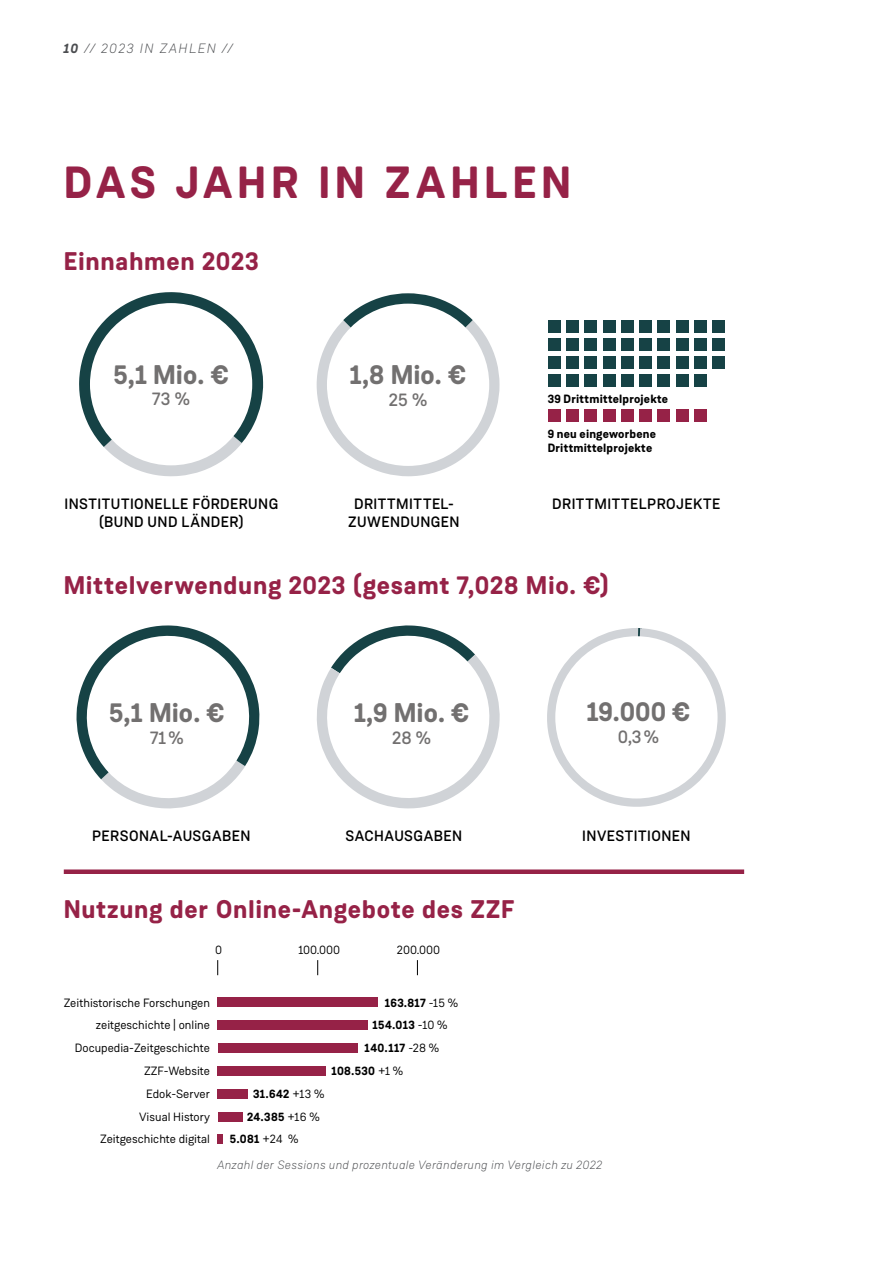
<style>
.page{position:relative;width:893px;height:1263px;background:#fff}
.page>*{position:absolute;margin:0;border:0;box-sizing:border-box;transform-origin:0 0}
.t1{font:700 45px "Weissenhof Grotesk";letter-spacing:.105em;color:#962247}
.t2{font:700 27px "Weissenhof Grotesk";color:#727070}
.t3{font:700 25.5px "Weissenhof Grotesk";letter-spacing:.025em;color:#962247}
.t4{font:500 18px "Weissenhof Grotesk";color:#727070}
.t5{font:500 15px/18px "Weissenhof Grotesk";letter-spacing:.03em;color:#000;text-align:center}
.t6{font:italic 300 13.5px "Weissenhof Grotesk";letter-spacing:.095em;color:#4b4d50}
.t7{font:12px/22.6px "Weissenhof Grotesk";color:#000;text-align:right}
.t8{font:700 12px/22.6px "Weissenhof Grotesk";letter-spacing:.02em;color:#000}
.t9{font:italic 300 12px "Weissenhof Grotesk";letter-spacing:.03em;color:#4b4d50}
.s1{font-weight:700}
.s2{font-weight:400}
</style>
<div class="page">
<div style="left:64px;top:869px;width:680px;height:5px;background:#962247"></div>
<div style="left:218px;top:997px;width:160px;height:9px;background:#962247"></div>
<div style="left:218px;top:1112px;width:24px;height:9px;background:#962247"></div>
<div style="left:218px;top:1134px;width:5px;height:10px;background:#962247"></div>
<div style="left:218px;top:1020px;width:150px;height:10px;background:#962247"></div>
<div style="left:218px;top:1089px;width:30px;height:10px;background:#962247"></div>
<div style="left:218px;top:1043px;width:140px;height:9px;background:#962247"></div>
<div style="left:218px;top:1066px;width:108px;height:10px;background:#962247"></div>
<svg style="left:217px;top:960px;width:1px;height:15px"></svg>
<svg style="left:417px;top:960px;width:1px;height:15px"></svg>
<svg style="left:317px;top:960px;width:1px;height:15px"></svg>
<svg style="left:317px;top:293px;width:182px;height:183px"></svg>
<svg style="left:79px;top:292px;width:184px;height:185px"></svg>
<svg style="left:547px;top:628px;width:179px;height:179px"></svg>
<div style="left:90px;top:303px;width:162px;height:162px;background:#fff;border-radius:50%"></div>
<div style="left:327px;top:304px;width:162px;height:162px;background:#fff;border-radius:50%"></div>
<svg style="left:76px;top:625px;width:184px;height:184px"></svg>
<svg style="left:317px;top:625px;width:183px;height:184px"></svg>
<div style="left:555px;top:636px;width:163px;height:162px;background:#fff;border-radius:50%"></div>
<div style="left:548px;top:409px;width:13px;height:13px;background:#962247"></div>
<div style="left:566px;top:409px;width:13px;height:13px;background:#962247"></div>
<div style="left:584px;top:409px;width:13px;height:13px;background:#962247"></div>
<div style="left:603px;top:409px;width:12px;height:13px;background:#962247"></div>
<div style="left:548px;top:374px;width:13px;height:13px;background:#164245"></div>
<div style="left:566px;top:374px;width:13px;height:13px;background:#164245"></div>
<div style="left:584px;top:374px;width:13px;height:13px;background:#164245"></div>
<div style="left:603px;top:374px;width:12px;height:13px;background:#164245"></div>
<div style="left:621px;top:374px;width:13px;height:13px;background:#164245"></div>
<div style="left:639px;top:374px;width:13px;height:13px;background:#164245"></div>
<div style="left:657px;top:374px;width:13px;height:13px;background:#164245"></div>
<div style="left:676px;top:374px;width:12px;height:13px;background:#164245"></div>
<div style="left:694px;top:374px;width:13px;height:13px;background:#164245"></div>
<div style="left:621px;top:409px;width:13px;height:13px;background:#962247"></div>
<div style="left:639px;top:409px;width:13px;height:13px;background:#962247"></div>
<div style="left:657px;top:409px;width:13px;height:13px;background:#962247"></div>
<div style="left:676px;top:409px;width:12px;height:13px;background:#962247"></div>
<div style="left:694px;top:409px;width:13px;height:13px;background:#962247"></div>
<div style="left:548px;top:338px;width:13px;height:13px;background:#164245"></div>
<div style="left:566px;top:338px;width:13px;height:13px;background:#164245"></div>
<div style="left:584px;top:338px;width:13px;height:13px;background:#164245"></div>
<div style="left:603px;top:338px;width:12px;height:13px;background:#164245"></div>
<div style="left:621px;top:338px;width:13px;height:13px;background:#164245"></div>
<div style="left:639px;top:338px;width:13px;height:13px;background:#164245"></div>
<div style="left:657px;top:338px;width:13px;height:13px;background:#164245"></div>
<div style="left:676px;top:338px;width:12px;height:13px;background:#164245"></div>
<div style="left:694px;top:338px;width:13px;height:13px;background:#164245"></div>
<div style="left:712px;top:338px;width:13px;height:13px;background:#164245"></div>
<div style="left:548px;top:320px;width:13px;height:13px;background:#164245"></div>
<div style="left:566px;top:320px;width:13px;height:13px;background:#164245"></div>
<div style="left:584px;top:320px;width:13px;height:13px;background:#164245"></div>
<div style="left:603px;top:320px;width:12px;height:13px;background:#164245"></div>
<div style="left:621px;top:320px;width:13px;height:13px;background:#164245"></div>
<div style="left:639px;top:320px;width:13px;height:13px;background:#164245"></div>
<div style="left:657px;top:320px;width:13px;height:13px;background:#164245"></div>
<div style="left:676px;top:320px;width:12px;height:13px;background:#164245"></div>
<div style="left:694px;top:320px;width:13px;height:13px;background:#164245"></div>
<div style="left:712px;top:320px;width:13px;height:13px;background:#164245"></div>
<div style="left:548px;top:356px;width:13px;height:13px;background:#164245"></div>
<div style="left:566px;top:356px;width:13px;height:13px;background:#164245"></div>
<div style="left:584px;top:356px;width:13px;height:13px;background:#164245"></div>
<div style="left:603px;top:356px;width:12px;height:13px;background:#164245"></div>
<div style="left:621px;top:356px;width:13px;height:13px;background:#164245"></div>
<div style="left:639px;top:356px;width:13px;height:13px;background:#164245"></div>
<div style="left:657px;top:356px;width:13px;height:13px;background:#164245"></div>
<div style="left:676px;top:356px;width:12px;height:13px;background:#164245"></div>
<div style="left:694px;top:356px;width:13px;height:13px;background:#164245"></div>
<div style="left:712px;top:356px;width:13px;height:13px;background:#164245"></div>
<p class="t6" style="left:64px;top:40px;width:171px"><span class="s1">10</span> // 2023 IN ZAHLEN //</p>
<h1 class="t1" style="left:64px;top:154px;width:509px">DAS JAHR IN ZAHLEN</h1>
<h3 class="t3" style="left:64px;top:245px;width:197px">Einnahmen 2023</h3>
<h2 class="t2" style="left:113px;top:357px;width:117px">5,1 Mio. €</h2>
<h3 class="t4" style="left:152px;top:388px;width:39px">73 %</h3>
<p class="t5" style="left:65px;top:495px;width:215px">INSTITUTIONELLE FÖRDERUNG (BUND UND LÄNDER)</p>
<h2 class="t2" style="left:350px;top:358px;width:118px">1,8 Mio. €</h2>
<h3 class="t4" style="left:389px;top:388px;width:40px">25 %</h3>
<p class="t8" style="left:548px;top:387px;width:122px">39 Drittmittelprojekte</p>
<p class="t8" style="left:548px;top:426px;width:110px;line-height:14.4px">9 neu eingeworbene<br>Drittmittelprojekte</p>
<p class="t5" style="left:348px;top:495px;width:113px">DRITTMITTEL-<br>ZUWENDUNGEN</p>
<p class="t5" style="left:552px;top:495px;width:170px">DRITTMITTELPROJEKTE</p>
<h3 class="t3" style="left:64px;top:569px;width:546px">Mittelverwendung 2023 (gesamt 7,028 Mio. €)</h3>
<h2 class="t2" style="left:109px;top:696px;width:117px">5,1 Mio. €</h2>
<h3 class="t4" style="left:150px;top:726px;width:35px">71%</h3>
<h2 class="t2" style="left:354px;top:696px;width:117px">1,9 Mio. €</h2>
<h3 class="t4" style="left:392px;top:726px;width:40px">28 %</h3>
<h2 class="t2" style="left:587px;top:695px;width:105px">19.000 €</h2>
<h3 class="t4" style="left:618px;top:726px;width:43px">0,3%</h3>
<p class="t5" style="left:92px;top:827px;width:160px">PERSONAL-AUSGABEN</p>
<p class="t5" style="left:582px;top:827px;width:110px">INVESTITIONEN</p>
<p class="t5" style="left:345px;top:827px;width:118px">SACHAUSGABEN</p>
<h3 class="t3" style="left:64px;top:893px;width:452px">Nutzung der Online-Angebote des ZZF</h3>
<p class="t7" style="left:215px;top:938px;width:9px">0</p>
<p class="t7" style="left:298px;top:938px;width:43px">100.000</p>
<p class="t7" style="left:397px;top:938px;width:45px">200.000</p>
<p class="t7" style="left:64px;top:991px;width:148px">Zeithistorische Forschungen</p>
<p class="t8" style="left:385px;top:991px;width:75px">163.817 <span class="s2">-15 %</span></p>
<p class="t7" style="left:96px;top:1014px;width:116px">zeitgeschichte | online</p>
<p class="t7" style="left:75px;top:1037px;width:137px">Docupedia-Zeitgeschichte</p>
<p class="t8" style="left:373px;top:1014px;width:76px">154.013 <span class="s2">-10 %</span></p>
<p class="t8" style="left:365px;top:1037px;width:76px">140.117 <span class="s2">-28 %</span></p>
<p class="t7" style="left:144px;top:1060px;width:67px">ZZF-Website</p>
<p class="t8" style="left:332px;top:1060px;width:73px">108.530 <span class="s2">+1 %</span></p>
<p class="t7" style="left:146px;top:1083px;width:65px">Edok-Server</p>
<p class="t8" style="left:253px;top:1083px;width:73px">31.642 <span class="s2">+13 %</span></p>
<p class="t7" style="left:100px;top:1105px;width:111px">Visual History<br>Zeitgeschichte digital</p>
<p class="t8" style="left:230px;top:1105px;width:91px;text-indent:17px">24.385 <span class="s2">+16 %<br></span>5.081 <span class="s2">+24 %</span></p>
<p class="t9" style="left:217px;top:1158px;width:387px">Anzahl der Sessions und prozentuale Veränderung im Vergleich zu 2022</p>
</div>
